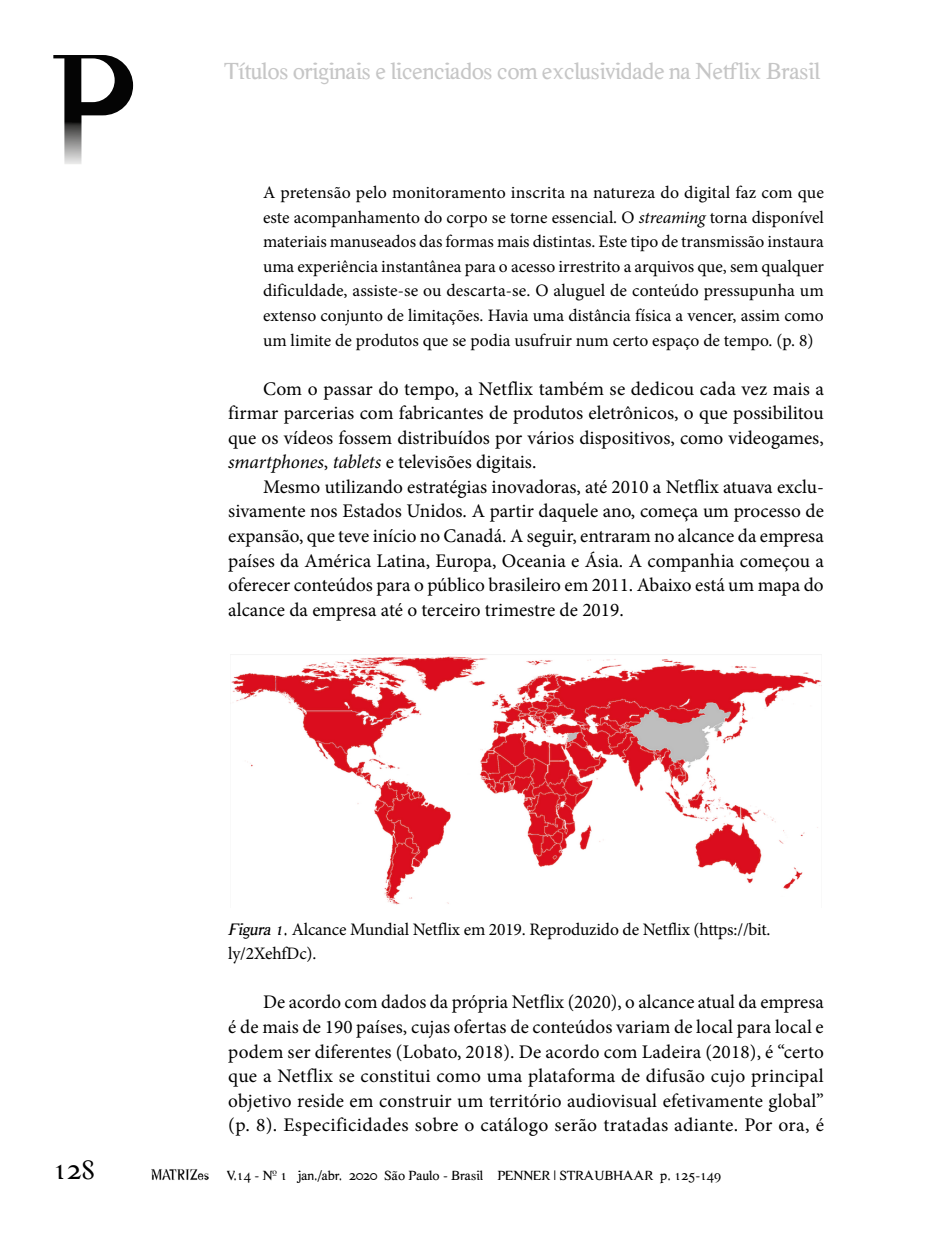
<style>
.page{position:relative;width:943px;height:1241px;background:#fff}
.page>*{position:absolute;margin:0;border:0;box-sizing:border-box;transform-origin:0 0}
.t1{font:28px "Hard Times";color:#000}
.t2{font:24.5px "Hard Times";letter-spacing:-.01em;color:#c6c6c6}
.t3{font:19.25px/24.5px "Minion Pro";color:#000;text-align:justify}
.t4{font:17.5px/24.5px "Minion Pro";letter-spacing:-.01em;color:#000;text-align:justify}
.t5{font:14px "Hard Times";color:#000}
.s1{font-style:italic}
.s2{font-family:"Hard Times";font-style:italic}
.s3{font-family:"Hard Times"}
</style>
<div class="page">
<img style="left:151px;top:1169px;width:57px;height:12px">
<svg style="left:53px;top:55px;width:80px;height:109px"></svg>
<img style="left:231px;top:654px;width:590px;height:251px">
<p class="t2" style="left:224px;top:57px;width:597px">Títulos originais e licenciados com exclusividade na Netflix Brasil</p>
<p class="t4" style="left:263px;top:180px;width:562px">A pretensão pelo monitoramento inscrita na natureza do digital faz com que este acompanhamento do corpo se torne essencial. O <span class="s1">streaming</span> torna disponível materiais manuseados das formas mais distintas. Este tipo de transmissão instaura uma experiência instantânea para o acesso irrestrito a arquivos que, sem qualquer dificuldade, assiste-se ou descarta-se. O aluguel de conteúdo pressupunha um extenso conjunto de limitações. Havia uma distância física a vencer, assim como um limite de produtos que se podia usufruir num certo espaço de tempo. (p. 8)</p>
<p class="t3" style="left:228px;top:376px;width:597px;text-indent:35px">Com o passar do tempo, a Netflix também se dedicou cada vez mais a firmar parcerias com fabricantes de produtos eletrônicos, o que possibilitou que os vídeos fossem distribuídos por vários dispositivos, como videogames, <span class="s1">smartphones</span>, <span class="s1">tablets</span> e televisões digitais.</p>
<p class="t3" style="left:228px;top:474px;width:597px;text-indent:35px">Mesmo utilizando estratégias inovadoras, até 2010 a Netflix atuava exclu&shy;sivamente nos Estados Unidos. A partir daquele ano, começa um processo de expansão, que teve início no Canadá. A seguir, entraram no alcance da empresa países da América Latina, Europa, Oceania e Ásia. A companhia começou a oferecer conteúdos para o público brasileiro em 2011. Abaixo está um mapa do alcance da empresa até o terceiro trimestre de 2019.</p>
<p class="t4" style="left:228px;top:916px;width:544px"><span class="s2">Figura1</span><span class="s3">.</span> Alcance Mundial Netflix em 2019. Reproduzido de Netflix (https://bit. ly/2XehfDc).</p>
<p class="t3" style="left:228px;top:990px;width:597px;text-indent:35px">De acordo com dados da própria Netflix (2020), o alcance atual da empresa é de mais de 190 países, cujas ofertas de conteúdos variam de local para local e podem ser diferentes (Lobato, 2018). De acordo com Ladeira (2018), é “certo que a Netflix se constitui como uma plataforma de difusão cujo principal objetivo reside em construir um território audiovisual efetivamente global” (p. 8). Especificidades sobre o catálogo serão tratadas adiante. Por ora, é</p>
<h1 class="t1" style="left:53px;top:1153px;width:43px">128</h1>
<p class="t5" style="left:227px;top:1167px;width:496px">V.14 - Nº 1 jan./abr. 2020 São Paulo - Brasil PENNER | STRAUBHAAR p. 125-149</p>
</div>
